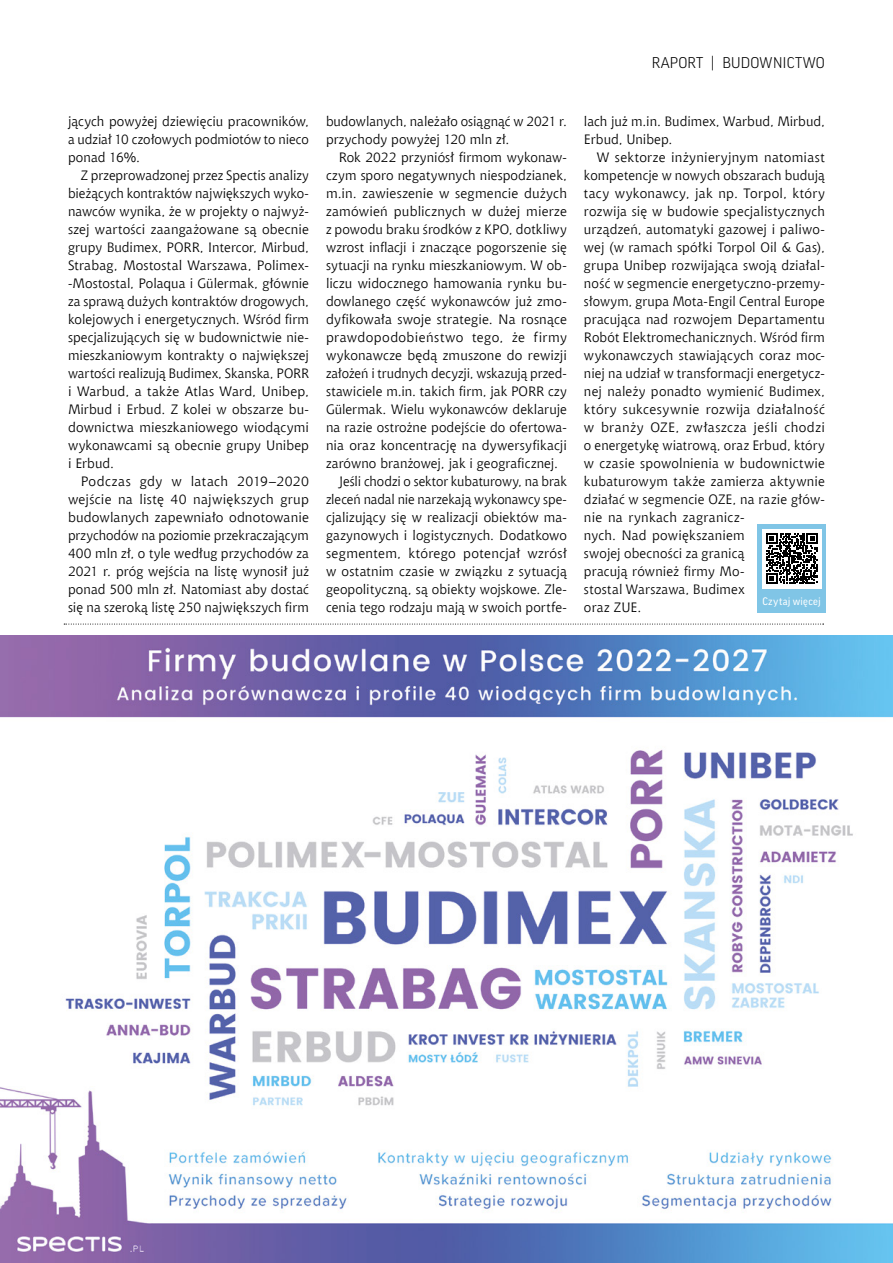
<style>
.page{position:relative;width:893px;height:1263px;background:#fff}
.page>*{position:absolute;margin:0;border:0;box-sizing:border-box;transform-origin:0 0}
.t1{font:300 15px "Good Pro";letter-spacing:.01em;color:#000}
.text_podstawowy{font:13.5px/18px "Chianti EU";letter-spacing:.01em;color:#000;text-align:justify}
.opis_artykulu{font:10.5px "Good Pro";letter-spacing:.02em;color:#fff}
</style>
<div class="page">
<div style="left:757px;top:524px;width:69px;height:88px;background:#80c5e6"></div>
<div style="left:762px;top:529px;width:60px;height:59px;background:#fff"></div>
<svg style="left:766px;top:533px;width:51px;height:51px"></svg>
<svg style="left:64px;top:624px;width:760px;height:1px"></svg>
<img style="left:0;top:636px;width:893px;height:627px">
<p class="t1" style="left:652px;top:54px;width:174px">RAPORT | BUDOWNICTWO</p>
<p class="text_podstawowy" style="left:68px;top:112px;width:242px">jących powyżej dziewięciu pracowników, a udział 10 czołowych podmiotów to nieco ponad 16%.</p>
<p class="text_podstawowy" style="left:68px;top:166px;width:242px;text-indent:13px">Z przeprowadzonej przez Spectis analizy bieżących kontraktów największych wyko&shy;nawców wynika, że w projekty o najwyż&shy;szej wartości zaangażowane są obecnie grupy Budimex, PORR, Intercor, Mirbud, Strabag, Mostostal Warszawa, Polimex--Mostostal, Polaqua i Gülermak, głównie za sprawą dużych kontraktów drogowych, kolejowych i energetycznych. Wśród firm specjalizujących się w budownictwie nie&shy;mieszkaniowym kontrakty o największej wartości realizują Budimex, Skanska, PORR i Warbud, a także Atlas Ward, Unibep, Mirbud i Erbud. Z kolei w obszarze bu&shy;downictwa mieszkaniowego wiodącymi wykonawcami są obecnie grupy Unibep i Erbud.</p>
<p class="text_podstawowy" style="left:68px;top:472px;width:242px;text-indent:13px">Podczas gdy w latach 2019–2020 wejście na listę 40 największych grup budowlanych zapewniało odnotowanie przychodów na poziomie przekraczającym 400 mln zł, o tyle według przychodów za 2021 r. próg wejścia na listę wynosił już ponad 500 mln zł. Natomiast aby dostać się na szeroką listę 250 największych firm</p>
<p class="text_podstawowy" style="left:326px;top:112px;width:242px">budowlanych, należało osiągnąć w 2021 r. przychody powyżej 120 mln zł.</p>
<p class="text_podstawowy" style="left:326px;top:148px;width:242px;text-indent:13px">Rok 2022 przyniósł firmom wykonaw&shy;czym sporo negatywnych niespodzianek, m.in. zawieszenie w segmencie dużych zamówień publicznych w dużej mierze z powodu braku środków z KPO, dotkliwy wzrost inflacji i znaczące pogorszenie się sytuacji na rynku mieszkaniowym. W ob&shy;liczu widocznego hamowania rynku bu&shy;dowlanego część wykonawców już zmo&shy;dyfikowała swoje strategie. Na rosnące prawdopodobieństwo tego, że firmy wykonawcze będą zmuszone do rewizji założeń i trudnych decyzji, wskazują przed&shy;stawiciele m.in. takich firm, jak PORR czy Gülermak. Wielu wykonawców deklaruje na razie ostrożne podejście do ofertowa&shy;nia oraz koncentrację na dywersyfikacji zarówno branżowej, jak i geograficznej.</p>
<p class="text_podstawowy" style="left:326px;top:472px;width:242px;text-indent:13px">Jeśli chodzi o sektor kubaturowy, na brak zleceń nadal nie narzekają wykonawcy spe&shy;cjalizujący się w realizacji obiektów ma&shy;gazynowych i logistycznych. Dodatkowo segmentem, którego potencjał wzrósł w ostatnim czasie w związku z sytuacją geopolityczną, są obiekty wojskowe. Zle&shy;cenia tego rodzaju mają w swoich portfe-</p>
<p class="text_podstawowy" style="left:584px;top:112px;width:242px">lach już m.in. Budimex, Warbud, Mirbud,<br>Erbud, Unibep.</p>
<p class="text_podstawowy" style="left:584px;top:148px;width:242px;text-align:left;text-indent:13px">W sektorze inżynieryjnym natomiast kompetencje w nowych obszarach budują tacy wykonawcy, jak np. Torpol, który rozwija się w budowie specjalistycznych urządzeń, automatyki gazowej i paliwo&shy;wej (w ramach spółki Torpol Oil &amp; Gas), grupa Unibep rozwijająca swoją działal&shy;ność w segmencie energetyczno-przemy&shy;słowym, grupa Mota-Engil Central Europe pracująca nad rozwojem Departamentu Robót Elektromechanicznych. Wśród firm wykonawczych stawiających coraz moc&shy;niej na udział w transformacji energetycz&shy;nej należy ponadto wymienić Budimex, który sukcesywnie rozwija działalność w branży OZE, zwłaszcza jeśli chodzi o energetykę wiatrową, oraz Erbud, który w czasie spowolnienia w budownictwie kubaturowym także zamierza aktywnie działać w segmencie OZE, na razie głów&shy;nie na rynkach zagranicz-<br>nych. Nad powiększaniem<br>swojej obecności za granicą<br>pracują również firmy Mo-<br>stostal Warszawa, Budimex<br>oraz ZUE.</p>
<p class="opis_artykulu" style="left:762px;top:595px;width:60px">Czytaj więcej</p>
</div>
